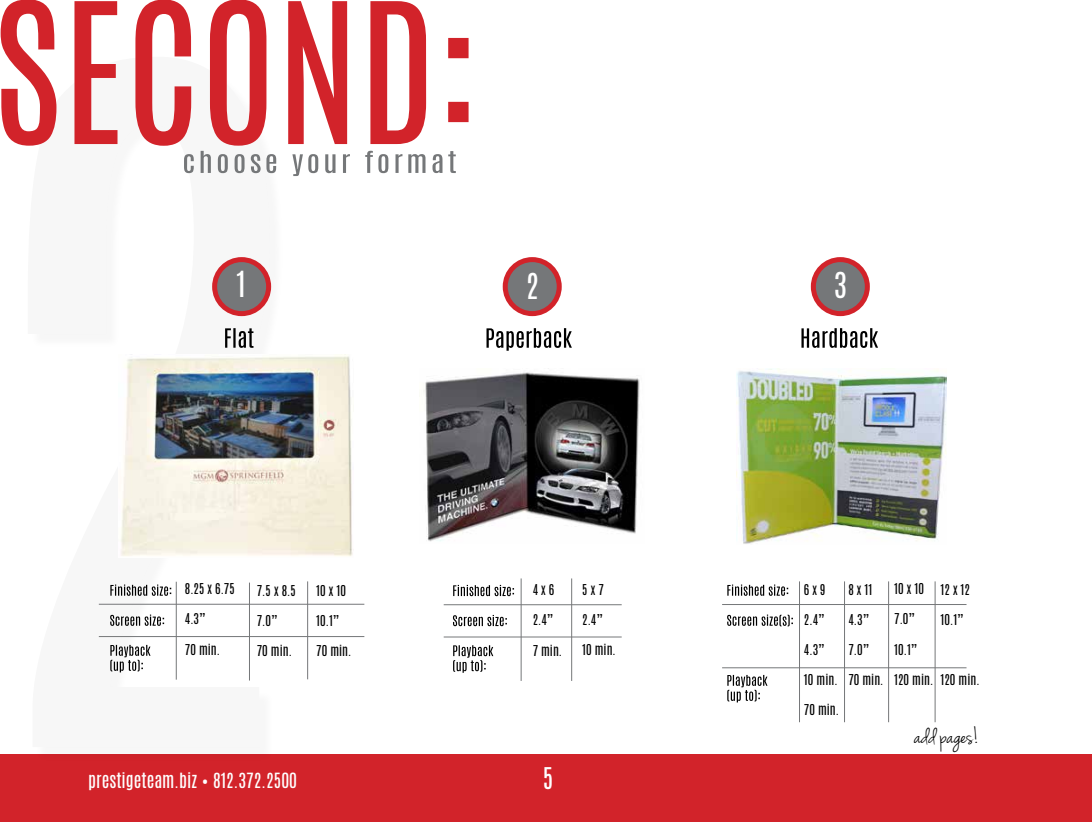
<style>
.page{position:relative;width:1092px;height:822px;background:#fff}
.page>*{position:absolute;margin:0;border:0;box-sizing:border-box;transform-origin:0 0}
.t1{font:30px "Antonio";color:#fff}
.t2{font:25px "Antonio";color:#fff}
.t3{font:23.75px "Jenna Sue";color:#000}
.t4{font:17.5px "Antonio";color:#fff}
.t5{font:12.5px "Antonio";color:#000}
</style>
<div class="page">
<div style="left:0;top:754px;width:1091px;height:67px;background:#d2232a"></div>
<div style="left:30px;top:58px;width:255px;height:704px;background:#000;opacity:.75"></div>
<svg style="left:30px;top:146px;width:240px;height:600px"></svg>
<svg style="left:1px;top:0;width:467px;height:146px"></svg>
<svg style="left:184px;top:151px;width:272px;height:25px"></svg>
<div style="left:214px;top:259px;width:54px;height:54px;background:#757779;border-radius:50%"></div>
<div style="left:212px;top:257px;width:59px;height:59px;border:5px solid #d2232a;border-radius:50%"></div>
<div style="left:813px;top:259px;width:54px;height:54px;background:#757779;border-radius:50%"></div>
<div style="left:810px;top:257px;width:59px;height:59px;border:5px solid #d2232a;border-radius:50%"></div>
<div style="left:505px;top:259px;width:54px;height:54px;background:#757779;border-radius:50%"></div>
<div style="left:502px;top:257px;width:59px;height:59px;border:5px solid #d2232a;border-radius:50%"></div>
<svg style="left:225px;top:328px;width:28px;height:20px"></svg>
<svg style="left:486px;top:328px;width:86px;height:22px"></svg>
<svg style="left:801px;top:328px;width:76px;height:20px"></svg>
<img style="left:118px;top:354px;width:235px;height:203px">
<svg style="left:727px;top:674px;width:40px;height:28px"></svg>
<svg style="left:727px;top:614px;width:65px;height:12px"></svg>
<svg style="left:727px;top:584px;width:61px;height:11px"></svg>
<hr style="left:722px;top:604px;width:244px;height:1px;background:#757779">
<hr style="left:799px;top:581px;width:1px;height:141px;background:#757779">
<hr style="left:844px;top:581px;width:1px;height:141px;background:#757779">
<hr style="left:888px;top:581px;width:1px;height:141px;background:#757779">
<hr style="left:934px;top:581px;width:1px;height:141px;background:#757779">
<svg style="left:110px;top:644px;width:40px;height:28px"></svg>
<svg style="left:110px;top:614px;width:54px;height:11px"></svg>
<svg style="left:110px;top:584px;width:61px;height:11px"></svg>
<hr style="left:99px;top:603px;width:265px;height:1px;background:#757779">
<hr style="left:176px;top:581px;width:1px;height:98px;background:#757779">
<hr style="left:249px;top:582px;width:1px;height:98px;background:#757779">
<svg style="left:453px;top:645px;width:40px;height:27px"></svg>
<svg style="left:453px;top:614px;width:54px;height:12px"></svg>
<svg style="left:453px;top:584px;width:61px;height:12px"></svg>
<hr style="left:443px;top:604px;width:178px;height:1px;background:#757779">
<hr style="left:520px;top:578px;width:1px;height:102px;background:#757779">
<hr style="left:99px;top:636px;width:265px;height:1px;background:#757779">
<hr style="left:443px;top:636px;width:178px;height:1px;background:#757779">
<hr style="left:722px;top:667px;width:244px;height:1px;background:#757779">
<img style="left:423px;top:368px;width:217px;height:174px">
<hr style="left:307px;top:581px;width:1px;height:98px;background:#757779">
<hr style="left:571px;top:578px;width:1px;height:102px;background:#757779">
<img style="left:736px;top:368px;width:210px;height:176px">
<h1 class="t1" style="left:236px;top:262px;width:11px">1</h1>
<h1 class="t1" style="left:525px;top:264px;width:15px">2</h1>
<h1 class="t1" style="left:833px;top:263px;width:15px">3</h1>
<p class="t5" style="left:185px;top:579px;width:51px">8.25 x 6.75</p>
<p class="t5" style="left:185px;top:609px;width:22px">4.3”</p>
<p class="t5" style="left:185px;top:639px;width:37px">70 min.</p>
<p class="t5" style="left:257px;top:581px;width:40px">7.5 x 8.5</p>
<p class="t5" style="left:257px;top:611px;width:22px">7.0”</p>
<p class="t5" style="left:257px;top:641px;width:37px">70 min.</p>
<p class="t5" style="left:316px;top:581px;width:31px">10 x 10</p>
<p class="t5" style="left:316px;top:611px;width:25px">10.1”</p>
<p class="t5" style="left:316px;top:641px;width:37px">70 min.</p>
<h3 class="t4" style="left:88px;top:766px;width:210px">prestigeteam.biz • 812.372.2500</h3>
<p class="t5" style="left:532px;top:580px;width:23px">4 x 6</p>
<p class="t5" style="left:532px;top:610px;width:22px">2.4”</p>
<p class="t5" style="left:532px;top:640px;width:31px">7 min.</p>
<p class="t5" style="left:582px;top:580px;width:23px">5 x 7</p>
<p class="t5" style="left:582px;top:610px;width:22px">2.4”</p>
<p class="t5" style="left:582px;top:640px;width:35px">10 min.</p>
<h2 class="t2" style="left:543px;top:760px;width:12px">5</h2>
<p class="t5" style="left:803px;top:580px;width:23px">6 x 9</p>
<p class="t5" style="left:803px;top:610px;width:22px">2.4”</p>
<p class="t5" style="left:803px;top:640px;width:22px">4.3”</p>
<p class="t5" style="left:803px;top:670px;width:35px">10 min.</p>
<p class="t5" style="left:803px;top:700px;width:37px">70 min.</p>
<p class="t5" style="left:848px;top:580px;width:26px">8 x 11</p>
<p class="t5" style="left:848px;top:610px;width:22px">4.3”</p>
<p class="t5" style="left:848px;top:640px;width:22px">7.0”</p>
<p class="t5" style="left:848px;top:670px;width:37px">70 min.</p>
<p class="t5" style="left:894px;top:579px;width:31px">10 x 10</p>
<p class="t5" style="left:894px;top:609px;width:22px">7.0”</p>
<p class="t5" style="left:894px;top:639px;width:25px">10.1”</p>
<p class="t5" style="left:894px;top:669px;width:41px">120 min.</p>
<p class="t5" style="left:940px;top:580px;width:31px">12 x 12</p>
<p class="t5" style="left:940px;top:610px;width:25px">10.1”</p>
<p class="t5" style="left:940px;top:670px;width:41px">120 min.</p>
<h3 class="t3" style="left:914px;top:722px;width:66px">add pages!</h3>
</div>
